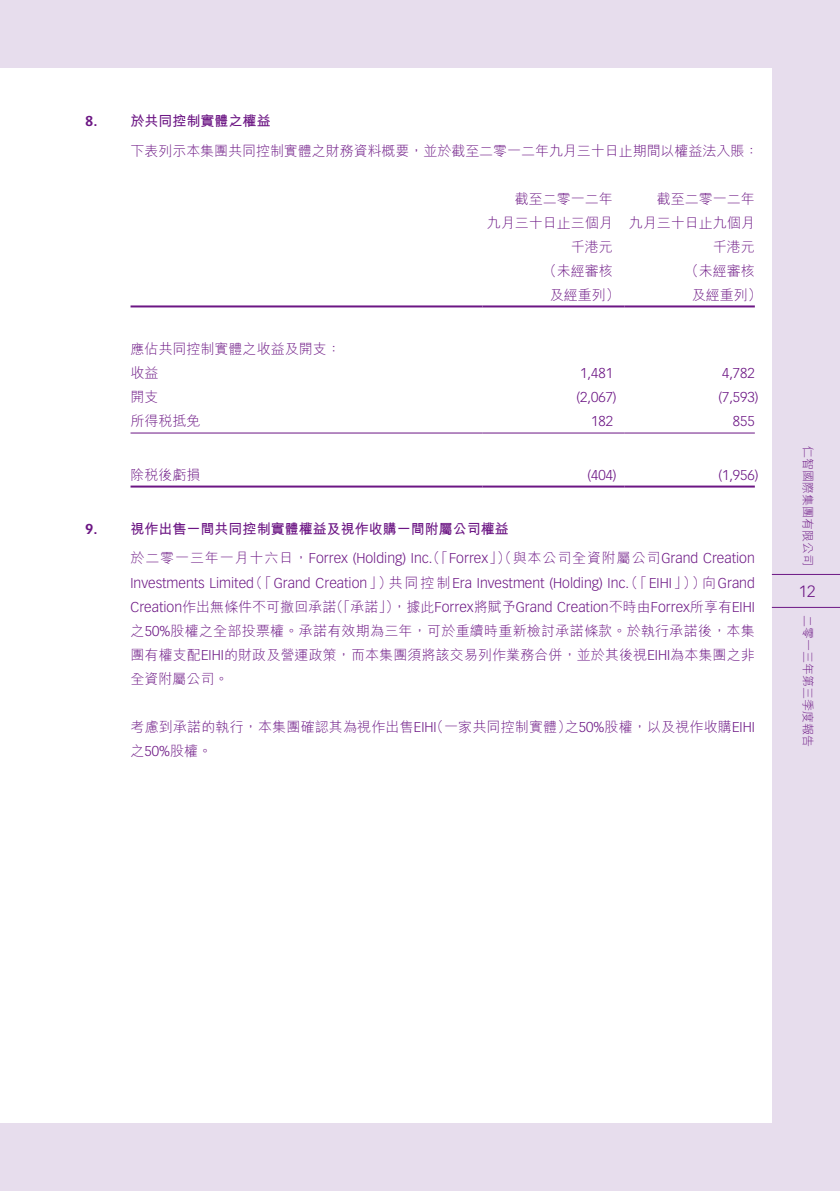
<style>
.page{position:relative;width:840px;height:1191px;background:#fff}
.page>*{position:absolute;margin:0;border:0;box-sizing:border-box;transform-origin:0 0}
.t1{font:300 16px "Vectora LT Std";color:#6c1684}
.t2{font:14px/24px "M Hei HK Light E Ten B5 H";color:#6c1684;text-align:right}
.t3{font:300 14px/24px "Vectora LT Std";color:#6c1684;text-align:justify}
.t4{font:14px "M Hei HK Bold E Ten B5 H";color:#6c1684}
.t5{font:12px "M Hei HK Light E Ten B5 H";color:#6c1684}
.s1{font-family:"Vectora LT Std";font-weight:700}
.s2{font-family:"M Hei HK Light E Ten B5 H";font-weight:400}
.s3{font-family:"Vectora LT Std";font-weight:300}
</style>
<div class="page">
<div style="left:0;top:0;width:839px;height:1191px;background:#e7dded"></div>
<div style="left:0;top:68px;width:771px;height:1055px;background:#fff"></div>
<hr style="left:771px;top:574px;width:68px;height:1px;background:#6c1684">
<hr style="left:771px;top:607px;width:68px;height:1px;background:#6c1684">
<hr style="left:130px;top:305px;width:352px;height:2px;background:#6c1684">
<hr style="left:482px;top:305px;width:142px;height:2px;background:#6c1684">
<hr style="left:624px;top:305px;width:130px;height:2px;background:#6c1684">
<hr style="left:130px;top:432px;width:352px;height:1px;background:#6c1684">
<hr style="left:482px;top:432px;width:142px;height:1px;background:#6c1684">
<hr style="left:624px;top:432px;width:130px;height:1px;background:#6c1684">
<hr style="left:130px;top:485px;width:352px;height:2px;background:#6c1684">
<hr style="left:482px;top:485px;width:142px;height:2px;background:#6c1684">
<hr style="left:624px;top:485px;width:130px;height:2px;background:#6c1684">
<p class="t4" style="left:85px;top:115px;width:187px"><span class="s1">8.</span> 於共同控制實體之權益</p>
<p class="t2" style="left:130px;top:140px;width:629px">下表列示本集團共同控制實體之財務資料概要，並於截至二零一二年九月三十日止期間以權益法入賬：</p>
<p class="t2" style="left:486px;top:188px;width:127px">截至二零一二年<br>九月三十日止三個月</p>
<p class="t2" style="left:628px;top:188px;width:127px">截至二零一二年<br>九月三十日止九個月</p>
<p class="t2" style="left:570px;top:236px;width:43px">千港元</p>
<p class="t2" style="left:712px;top:236px;width:43px">千港元</p>
<p class="t2" style="left:542px;top:260px;width:78px;text-align:center">（未經審核及經重列）</p>
<p class="t2" style="left:684px;top:260px;width:78px;text-align:center">（未經審核及經重列）</p>
<p class="t2" style="left:130px;top:338px;width:211px;text-align:left">應佔共同控制實體之收益及開支：收益</p>
<p class="t3" style="left:580px;top:361px;width:34px">1,481</p>
<p class="t3" style="left:721px;top:361px;width:34px">4,782</p>
<p class="t2" style="left:130px;top:386px;width:29px">開支</p>
<p class="t3" style="left:576px;top:385px;width:42px">(2,067)</p>
<p class="t3" style="left:718px;top:385px;width:42px">(7,593)</p>
<p class="t2" style="left:130px;top:410px;width:71px">所得稅抵免</p>
<p class="t3" style="left:590px;top:409px;width:23px">182</p>
<p class="t3" style="left:732px;top:409px;width:23px">855</p>
<p class="t2" style="left:130px;top:464px;width:71px">除稅後虧損</p>
<p class="t3" style="left:587px;top:464px;width:31px">(404)</p>
<p class="t3" style="left:718px;top:464px;width:42px">(1,956)</p>
<p class="t4" style="left:85px;top:523px;width:425px"><span class="s1">9.</span> 視作出售一間共同控制實體權益及視作收購一間附屬公司權益</p>
<p class="t3" style="left:130px;top:547px;width:625px"><span class="s2">於二零一三年一月十六日，</span>Forrex (Holding) Inc.<span class="s2">（「</span>Forrex<span class="s2">」）（與本公司全資附屬公司</span>Grand Creation Investments Limited<span class="s2">（「</span>Grand Creation<span class="s2">」）共同控制</span>Era Investment (Holding) Inc.<span class="s2">（「</span>EIHI<span class="s2">」））向</span>Grand Creation<span class="s2">作出無條件不可撤回承諾（「承諾」），據此</span>Forrex<span class="s2">將賦予</span>Grand Creation<span class="s2">不時由</span>Forrex<span class="s2">所享有</span>EIHI</p>
<p class="t2" style="left:130px;top:620px;width:625px;text-align:justify">之<span class="s3">50%</span>股權之全部投票權。承諾有效期為三年，可於重續時重新檢討承諾條款。於執行承諾後，本集團有權支配<span class="s3">EIHI</span>的財政及營運政策，而本集團須將該交易列作業務合併，並於其後視<span class="s3">EIHI</span>為本集團之非全資附屬公司。</p>
<p class="t2" style="left:130px;top:716px;width:625px;text-align:left">考慮到承諾的執行，本集團確認其為視作出售<span class="s3">EIHI</span>（一家共同控制實體）之<span class="s3">50%</span>股權，以及視作收購<span class="s3">EIHI</span>之<span class="s3">50%</span>股權。</p>
<p class="t5" style="left:812px;top:446px;width:121px;rotate:90deg">仁智國際集團有限公司</p>
<p class="t1" style="left:798px;top:583px;width:18px">12</p>
<p class="t5" style="left:812px;top:615px;width:134px;rotate:90deg">二零一三年第三季度報告</p>
</div>
